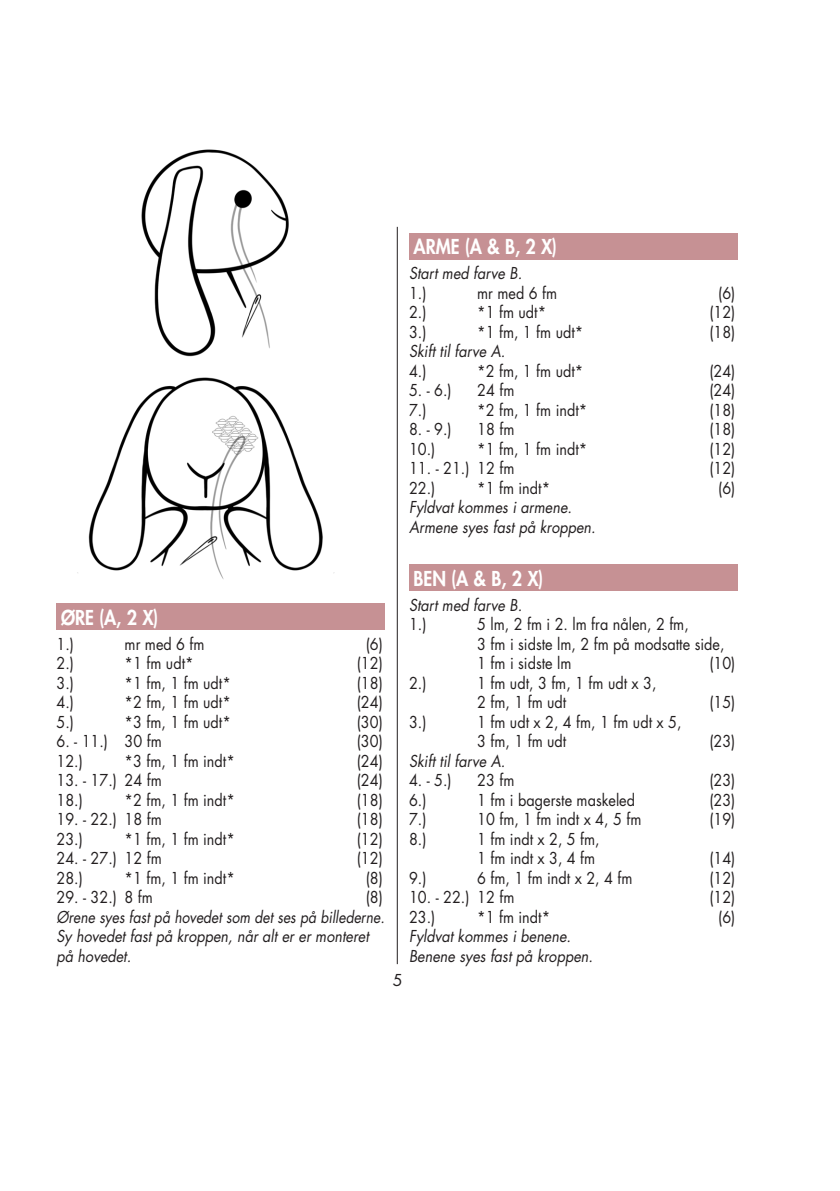
<style>
.page{position:relative;width:840px;height:1191px;background:#fff}
.page>*{position:absolute;margin:0;border:0;box-sizing:border-box;transform-origin:0 0}
.t1{font:800 20px "Futura Std";color:#fff;scale:.9 1}
.t2{font:16px/19.6px "Futura Std";color:#231f20;scale:.9 1}
.t3{font:italic 16px/19.6px "Futura Std";color:#231f20;scale:.9 1}
.t4{font:italic 16px "Futura Std";color:#231f20;scale:.87 1}
.t5{font:16px "Futura Std";color:#231f20}
</style>
<div class="page">
<hr style="left:397px;top:227px;width:1px;height:737px;background:#231f20">
<div style="left:56px;top:603px;width:328px;height:27px;background:#c69194"></div>
<div style="left:409px;top:233px;width:327px;height:26px;background:#c69194"></div>
<div style="left:409px;top:564px;width:327px;height:27px;background:#c69194"></div>
<img style="left:77px;top:149px;width:258px;height:430px">
<p class="t1" style="left:61px;top:604px;width:110px">ØRE (A, 2 X)</p>
<p class="t2" style="left:56px;top:634px;width:21px">1.)</p>
<p class="t2" style="left:125px;top:634px;width:90px">mr med 6 fm</p>
<p class="t2" style="left:365px;top:634px;width:21px">(6)</p>
<p class="t2" style="left:56px;top:653px;width:21px">2.)</p>
<p class="t2" style="left:125px;top:653px;width:78px">*1 fm udt*</p>
<p class="t2" style="left:356px;top:653px;width:30px">(12)</p>
<p class="t2" style="left:56px;top:673px;width:21px">3.)</p>
<p class="t2" style="left:125px;top:673px;width:119px">*1 fm, 1 fm udt*</p>
<p class="t2" style="left:356px;top:673px;width:30px">(18)</p>
<p class="t2" style="left:56px;top:692px;width:21px">4.)</p>
<p class="t2" style="left:125px;top:692px;width:119px">*2 fm, 1 fm udt*</p>
<p class="t2" style="left:356px;top:692px;width:30px">(24)</p>
<p class="t2" style="left:56px;top:712px;width:21px">5.)</p>
<p class="t2" style="left:125px;top:712px;width:119px">*3 fm, 1 fm udt*</p>
<p class="t2" style="left:356px;top:712px;width:30px">(30)</p>
<p class="t2" style="left:56px;top:731px;width:118px">6. - 11.) 30 fm</p>
<p class="t2" style="left:356px;top:731px;width:30px">(30)</p>
<p class="t2" style="left:56px;top:751px;width:31px">12.)</p>
<p class="t2" style="left:125px;top:751px;width:124px">*3 fm, 1 fm indt*</p>
<p class="t2" style="left:356px;top:751px;width:30px">(24)</p>
<p class="t2" style="left:56px;top:770px;width:118px">13. - 17.) 24 fm</p>
<p class="t2" style="left:356px;top:770px;width:30px">(24)</p>
<p class="t2" style="left:56px;top:790px;width:31px">18.)</p>
<p class="t2" style="left:125px;top:790px;width:124px">*2 fm, 1 fm indt*</p>
<p class="t2" style="left:356px;top:790px;width:30px">(18)</p>
<p class="t2" style="left:56px;top:809px;width:118px">19. - 22.) 18 fm</p>
<p class="t2" style="left:356px;top:809px;width:30px">(18)</p>
<p class="t2" style="left:56px;top:829px;width:31px">23.)</p>
<p class="t2" style="left:125px;top:829px;width:124px">*1 fm, 1 fm indt*</p>
<p class="t2" style="left:356px;top:829px;width:30px">(12)</p>
<p class="t2" style="left:56px;top:848px;width:118px">24. - 27.) 12 fm</p>
<p class="t2" style="left:356px;top:848px;width:30px">(12)</p>
<p class="t2" style="left:56px;top:868px;width:31px">28.)</p>
<p class="t2" style="left:125px;top:868px;width:124px">*1 fm, 1 fm indt*</p>
<p class="t2" style="left:365px;top:868px;width:21px">(8)</p>
<p class="t2" style="left:56px;top:887px;width:109px">29. - 32.) 8 fm</p>
<p class="t2" style="left:365px;top:887px;width:21px">(8)</p>
<p class="t4" style="left:56px;top:906px;width:378px">Ørene syes fast på hovedet som det ses på billederne.</p>
<p class="t3" style="left:56px;top:926px;width:348px">Sy hovedet fast på kroppen, når alt er er monteret på hovedet.</p>
<p class="t1" style="left:413px;top:234px;width:161px">ARME (A &amp; B, 2 X)</p>
<p class="t3" style="left:409px;top:263px;width:127px">Start med farve B.</p>
<p class="t2" style="left:409px;top:283px;width:21px">1.)</p>
<p class="t2" style="left:477px;top:283px;width:90px">mr med 6 fm</p>
<p class="t2" style="left:717px;top:283px;width:21px">(6)</p>
<p class="t2" style="left:409px;top:302px;width:21px">2.)</p>
<p class="t2" style="left:477px;top:302px;width:78px">*1 fm udt*</p>
<p class="t2" style="left:709px;top:302px;width:30px">(12)</p>
<p class="t2" style="left:409px;top:322px;width:21px">3.)</p>
<p class="t2" style="left:477px;top:322px;width:119px">*1 fm, 1 fm udt*</p>
<p class="t2" style="left:709px;top:322px;width:30px">(18)</p>
<p class="t3" style="left:409px;top:341px;width:108px">Skift til farve A.</p>
<p class="t2" style="left:409px;top:361px;width:21px">4.)</p>
<p class="t2" style="left:477px;top:361px;width:119px">*2 fm, 1 fm udt*</p>
<p class="t2" style="left:709px;top:361px;width:30px">(24)</p>
<p class="t2" style="left:409px;top:380px;width:49px">5. - 6.)</p>
<p class="t2" style="left:477px;top:380px;width:43px">24 fm</p>
<p class="t2" style="left:709px;top:380px;width:30px">(24)</p>
<p class="t2" style="left:409px;top:400px;width:21px">7.)</p>
<p class="t2" style="left:477px;top:400px;width:124px">*2 fm, 1 fm indt*</p>
<p class="t2" style="left:709px;top:400px;width:30px">(18)</p>
<p class="t2" style="left:409px;top:419px;width:49px">8. - 9.)</p>
<p class="t2" style="left:477px;top:419px;width:43px">18 fm</p>
<p class="t2" style="left:709px;top:419px;width:30px">(18)</p>
<p class="t2" style="left:409px;top:439px;width:31px">10.)</p>
<p class="t2" style="left:477px;top:439px;width:124px">*1 fm, 1 fm indt*</p>
<p class="t2" style="left:709px;top:439px;width:30px">(12)</p>
<p class="t2" style="left:409px;top:458px;width:118px">11. - 21.) 12 fm</p>
<p class="t2" style="left:709px;top:458px;width:30px">(12)</p>
<p class="t2" style="left:409px;top:478px;width:31px">22.)</p>
<p class="t2" style="left:477px;top:478px;width:83px">*1 fm indt*</p>
<p class="t2" style="left:717px;top:478px;width:21px">(6)</p>
<p class="t3" style="left:409px;top:497px;width:182px">Fyldvat kommes i armene.</p>
<p class="t3" style="left:409px;top:517px;width:209px">Armene syes fast på kroppen.</p>
<p class="t1" style="left:413px;top:565px;width:146px">BEN (A &amp; B, 2 X)</p>
<p class="t3" style="left:409px;top:595px;width:127px">Start med farve B.</p>
<p class="t2" style="left:409px;top:614px;width:21px">1.)</p>
<p class="t2" style="left:477px;top:614px;width:276px">5 lm, 2 fm i 2. lm fra nålen, 2 fm,<br>3 fm i sidste lm, 2 fm på modsatte side,<br>1 fm i sidste lm</p>
<p class="t2" style="left:709px;top:653px;width:30px">(10)</p>
<p class="t2" style="left:409px;top:673px;width:21px">2.)</p>
<p class="t2" style="left:477px;top:673px;width:201px">1 fm udt, 3 fm, 1 fm udt x 3,<br>2 fm, 1 fm udt</p>
<p class="t2" style="left:409px;top:712px;width:21px">3.)</p>
<p class="t2" style="left:477px;top:712px;width:228px">1 fm udt x 2, 4 fm, 1 fm udt x 5,<br>3 fm, 1 fm udt</p>
<p class="t2" style="left:709px;top:692px;width:30px">(15)</p>
<p class="t2" style="left:709px;top:731px;width:30px">(23)</p>
<p class="t3" style="left:409px;top:751px;width:108px">Skift til farve A.</p>
<p class="t2" style="left:409px;top:770px;width:49px">4. - 5.)</p>
<p class="t2" style="left:477px;top:770px;width:43px">23 fm</p>
<p class="t2" style="left:709px;top:770px;width:30px">(23)</p>
<p class="t2" style="left:409px;top:790px;width:21px">6.)</p>
<p class="t2" style="left:477px;top:790px;width:177px">1 fm i bagerste maskeled</p>
<p class="t2" style="left:709px;top:790px;width:30px">(23)</p>
<p class="t2" style="left:409px;top:809px;width:21px">7.)</p>
<p class="t2" style="left:477px;top:809px;width:184px">10 fm, 1 fm indt x 4, 5 fm</p>
<p class="t2" style="left:709px;top:809px;width:30px">(19)</p>
<p class="t2" style="left:409px;top:829px;width:21px">8.)</p>
<p class="t2" style="left:477px;top:829px;width:138px">1 fm indt x 2, 5 fm,<br>1 fm indt x 3, 4 fm</p>
<p class="t2" style="left:709px;top:848px;width:30px">(14)</p>
<p class="t5" style="left:392px;top:969px;width:11px">5</p>
<p class="t2" style="left:409px;top:868px;width:21px">9.)</p>
<p class="t2" style="left:477px;top:868px;width:174px">6 fm, 1 fm indt x 2, 4 fm</p>
<p class="t2" style="left:709px;top:868px;width:30px">(12)</p>
<p class="t2" style="left:409px;top:887px;width:118px">10. - 22.) 12 fm</p>
<p class="t2" style="left:709px;top:887px;width:30px">(12)</p>
<p class="t2" style="left:409px;top:907px;width:31px">23.)</p>
<p class="t2" style="left:477px;top:907px;width:83px">*1 fm indt*</p>
<p class="t2" style="left:717px;top:907px;width:21px">(6)</p>
<p class="t3" style="left:409px;top:926px;width:181px">Fyldvat kommes i benene.</p>
<p class="t3" style="left:409px;top:946px;width:205px">Benene syes fast på kroppen.</p>
</div>
